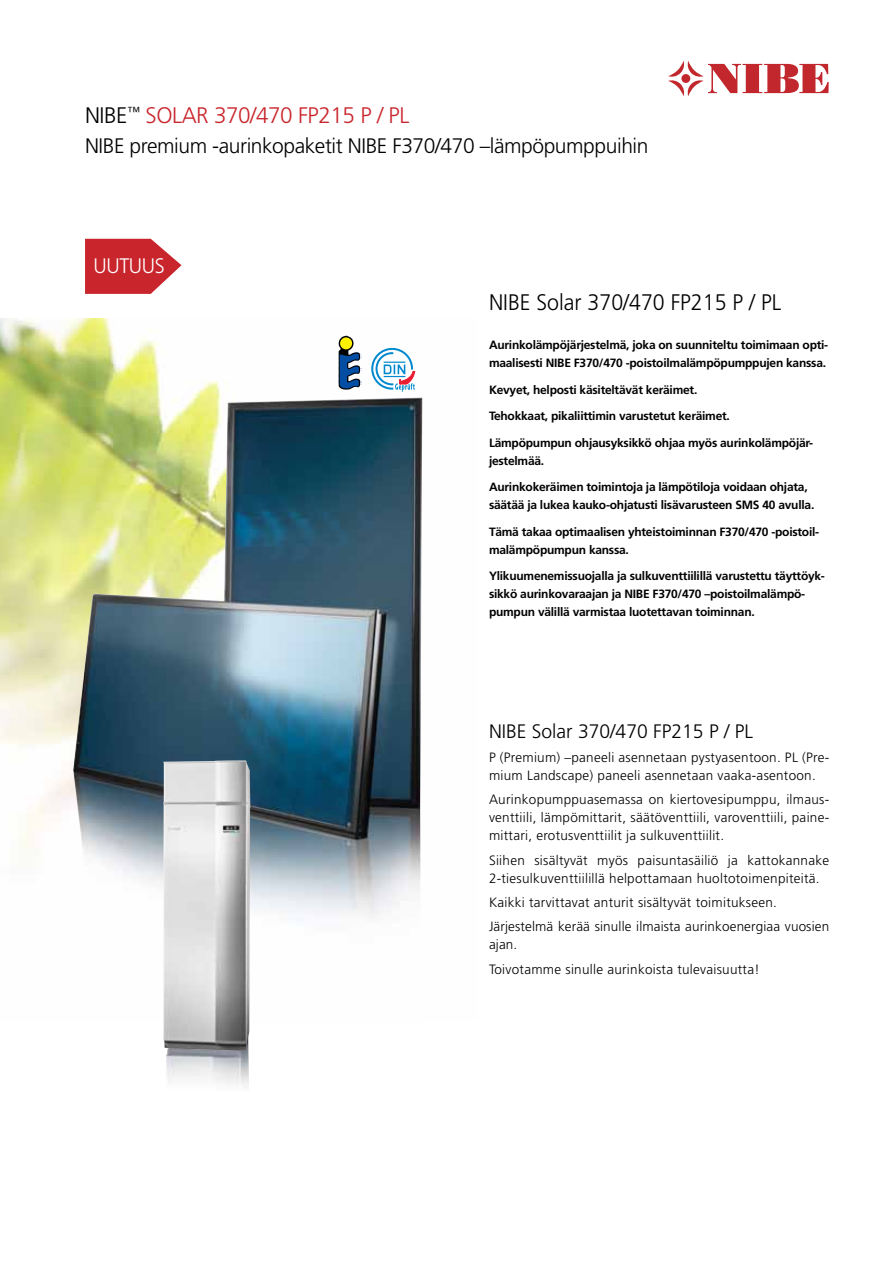
<style>
.page{position:relative;width:893px;height:1263px;background:#fff}
.page>*{position:absolute;margin:0;border:0;box-sizing:border-box;transform-origin:0 0}
.t1{font:300 22.5px "Frutiger";letter-spacing:-.02em;color:#c9252c}
.t2{font:300 22.5px "Frutiger";color:#000;scale:.95 1}
.t3{font:300 21px "Frutiger";letter-spacing:-.02em;color:#000}
.t4{font:300 21px "Frutiger";letter-spacing:-.02em;color:#fff;scale:.95 1}
.t5{font:300 19.5px "Frutiger";color:#000}
.t6{font:300 13.5px/18px "Frutiger";letter-spacing:.02em;color:#000}
.t7{font:700 12px/18px "Frutiger";letter-spacing:-.02em;color:#000}
.s1{color:#000}
</style>
<div class="page">
<svg style="left:668px;top:61px;width:161px;height:35px"></svg>
<img style="left:0;top:318px;width:423px;height:531px">
<img style="left:73px;top:397px;width:349px;height:524px">
<img style="left:166px;top:1051px;width:83px;height:34px">
<img style="left:163px;top:760px;width:87px;height:291px">
<svg style="left:339px;top:336px;width:21px;height:54px"></svg>
<svg style="left:370px;top:347px;width:45px;height:45px"></svg>
<svg style="left:85px;top:239px;width:96px;height:55px;background:#d1474d"></svg>
<h1 class="t1" style="left:85px;top:103px;width:326px"><span class="s1">NIBE</span><sup>™</sup> SOLAR 370/470 FP215 P / PL</h1>
<h2 class="t3" style="left:85px;top:134px;width:565px">NIBE premium -aurinkopaketit NIBE F370/470 –lämpöpumppuihin</h2>
<h2 class="t4" style="left:94px;top:254px;width:76px">UUTUUS</h2>
<h1 class="t2" style="left:489px;top:290px;width:309px">NIBE Solar 370/470 FP215 P / PL</h1>
<p class="t7" style="left:489px;top:336px;width:341px">Aurinkolämpöjärjestelmä, joka on suunniteltu toimimaan opti&shy;maalisesti NIBE F370/470 -poistoilmalämpöpumppujen kanssa.</p>
<p class="t7" style="left:489px;top:381px;width:210px">Kevyet, helposti käsiteltävät keräimet.</p>
<p class="t7" style="left:489px;top:407px;width:242px">Tehokkaat, pikaliittimin varustetut keräimet.</p>
<p class="t7" style="left:489px;top:434px;width:326px">Lämpöpumpun ohjausyksikkö ohjaa myös aurinkolämpöjär&shy;jestelmää.</p>
<p class="t7" style="left:489px;top:478px;width:327px">Aurinkokeräimen toimintoja ja lämpötiloja voidaan ohjata, säätää ja lukea kauko-ohjatusti lisävarusteen SMS 40 avulla.</p>
<p class="t7" style="left:489px;top:523px;width:332px">Tämä takaa optimaalisen yhteistoiminnan F370/470 -poistoil&shy;malämpöpumpun kanssa.</p>
<p class="t7" style="left:489px;top:567px;width:337px">Ylikuumenemissuojalla ja sulkuventtiilillä varustettu täyttöyk&shy;sikkö aurinkovaraajan ja NIBE F370/470 –poistoilmalämpö&shy;pumpun välillä varmistaa luotettavan toiminnan.</p>
<h3 class="t5" style="left:489px;top:720px;width:265px">NIBE Solar 370/470 FP215 P / PL</h3>
<p class="t6" style="left:489px;top:748px;width:342px">P (Premium) –paneeli asennetaan pystyasentoon. PL (Pre&shy;mium Landscape) paneeli asennetaan vaaka-asentoon.</p>
<p class="t6" style="left:489px;top:791px;width:342px;text-align:justify">Aurinkopumppuasemassa on kiertovesipumppu, ilmaus&shy;venttiili, lämpömittarit, säätöventtiili, varoventtiili, paine&shy;mittari, erotusventtiilit ja sulkuventtiilit.</p>
<p class="t6" style="left:489px;top:851px;width:342px">Siihen sisältyvät myös paisuntasäiliö ja kattokannake<br>2-tiesulkuventtiilillä helpottamaan huoltotoimenpiteitä.</p>
<p class="t6" style="left:489px;top:890px;width:342px;line-height:24.5px">Kaikki tarvittavat anturit sisältyvät toimitukseen.<br>Järjestelmä kerää sinulle ilmaista aurinkoenergiaa vuosien</p>
<p class="t6" style="left:489px;top:933px;width:272px;line-height:24.5px">ajan.<br>Toivotamme sinulle aurinkoista tulevaisuutta!</p>
</div>
